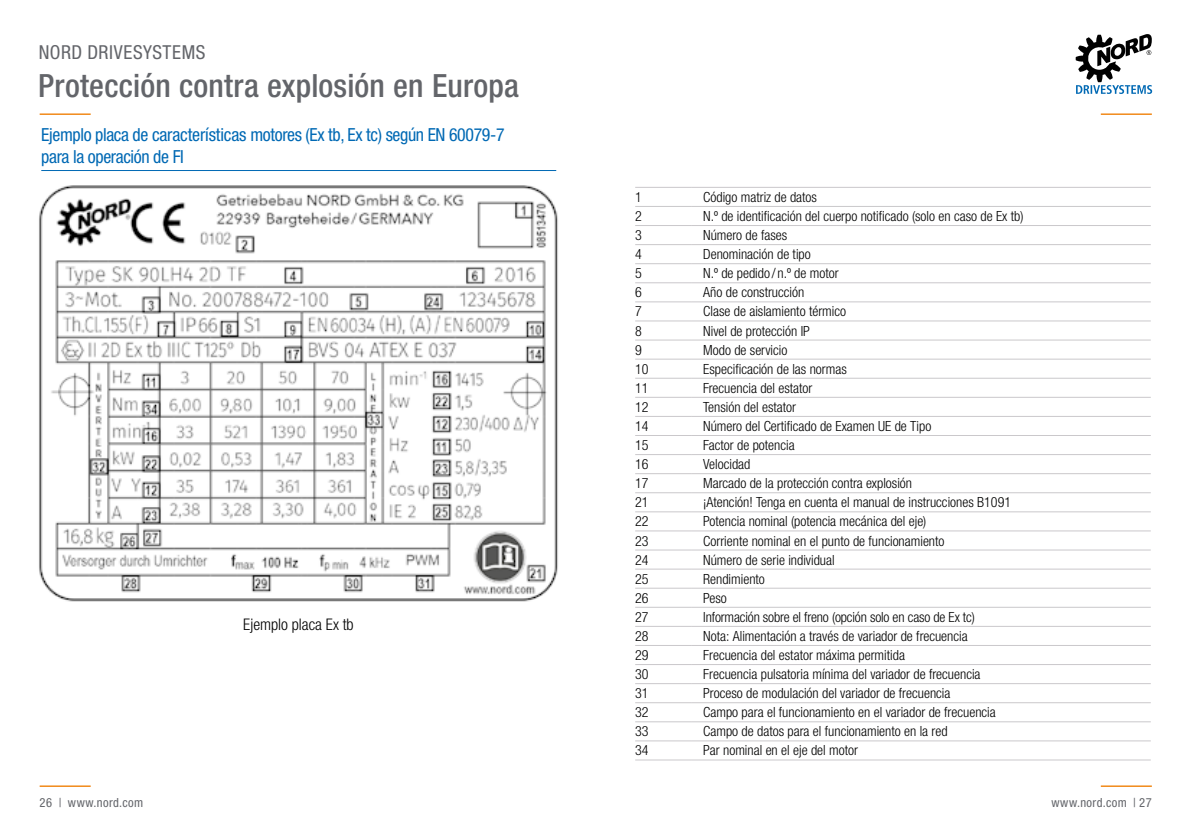
<style>
.page{position:relative;width:1191px;height:840px;background:#fff}
.page>*{position:absolute;margin:0;border:0;box-sizing:border-box;transform-origin:0 0}
.t1{font:500 condensed 32px "Helvetica Neue LT Std";letter-spacing:.005em;color:#63656a}
.t2{font:condensed 19.2px "Helvetica Neue LT Std";letter-spacing:.03em;color:#63656a}
.t3{font:condensed 18px/22px "Helvetica Neue LT Std";letter-spacing:-.02em;color:#0069b4}
.t4{font:300 condensed 16px "Helvetica Neue LT Std";color:#000}
.t5{font:300 condensed 14px "Helvetica Neue LTW1 G";color:#000}
.t6{font:300 condensed 14px "Helvetica Neue LT Pro";color:#000}
.t7{font:condensed 12.6px "Helvetica Neue LT Std";letter-spacing:.03em;color:#63656a}
</style>
<div class="page">
<hr style="left:40px;top:113px;width:51px;height:2px;background:#ef7d00">
<hr style="left:1100px;top:113px;width:51px;height:2px;background:#ef7d00">
<hr style="left:40px;top:785px;width:51px;height:1px;background:#ef7d00">
<hr style="left:1100px;top:785px;width:51px;height:1px;background:#ef7d00">
<svg style="left:1075px;top:34px;width:77px;height:60px"></svg>
<img style="left:39px;top:185px;width:519px;height:417px">
<hr style="left:41px;top:170px;width:515px;height:1px;background:#0069b4">
<svg style="left:635px;top:264px;width:57px;height:478px"></svg>
<svg style="left:692px;top:264px;width:458px;height:478px"></svg>
<hr style="left:635px;top:187px;width:57px;height:1px;background:#cac8cb">
<hr style="left:692px;top:187px;width:458px;height:1px;background:#cac8cb">
<hr style="left:635px;top:206px;width:57px;height:1px;background:#cac8cb">
<hr style="left:692px;top:206px;width:458px;height:1px;background:#cac8cb">
<hr style="left:635px;top:225px;width:57px;height:1px;background:#cac8cb">
<hr style="left:692px;top:225px;width:458px;height:1px;background:#cac8cb">
<hr style="left:635px;top:244px;width:57px;height:1px;background:#cac8cb">
<hr style="left:692px;top:244px;width:458px;height:1px;background:#cac8cb">
<hr style="left:635px;top:263px;width:57px;height:1px;background:#cac8cb">
<hr style="left:692px;top:263px;width:458px;height:1px;background:#cac8cb">
<hr style="left:635px;top:282px;width:57px;height:1px;background:#cac8cb">
<hr style="left:692px;top:282px;width:458px;height:1px;background:#cac8cb">
<hr style="left:635px;top:301px;width:57px;height:1px;background:#cac8cb">
<hr style="left:692px;top:301px;width:458px;height:1px;background:#cac8cb">
<hr style="left:635px;top:320px;width:57px;height:1px;background:#cac8cb">
<hr style="left:692px;top:320px;width:458px;height:1px;background:#cac8cb">
<hr style="left:635px;top:339px;width:57px;height:1px;background:#cac8cb">
<hr style="left:692px;top:339px;width:458px;height:1px;background:#cac8cb">
<hr style="left:635px;top:358px;width:57px;height:1px;background:#cac8cb">
<hr style="left:692px;top:358px;width:458px;height:1px;background:#cac8cb">
<hr style="left:635px;top:377px;width:57px;height:1px;background:#cac8cb">
<hr style="left:692px;top:377px;width:458px;height:1px;background:#cac8cb">
<hr style="left:635px;top:397px;width:57px;height:1px;background:#cac8cb">
<hr style="left:692px;top:397px;width:458px;height:1px;background:#cac8cb">
<hr style="left:635px;top:416px;width:57px;height:1px;background:#cac8cb">
<hr style="left:692px;top:416px;width:458px;height:1px;background:#cac8cb">
<hr style="left:635px;top:435px;width:57px;height:1px;background:#cac8cb">
<hr style="left:692px;top:435px;width:458px;height:1px;background:#cac8cb">
<hr style="left:635px;top:454px;width:57px;height:1px;background:#cac8cb">
<hr style="left:692px;top:454px;width:458px;height:1px;background:#cac8cb">
<hr style="left:635px;top:473px;width:57px;height:1px;background:#cac8cb">
<hr style="left:692px;top:473px;width:458px;height:1px;background:#cac8cb">
<hr style="left:635px;top:492px;width:57px;height:1px;background:#cac8cb">
<hr style="left:692px;top:492px;width:458px;height:1px;background:#cac8cb">
<hr style="left:635px;top:511px;width:57px;height:1px;background:#cac8cb">
<hr style="left:692px;top:511px;width:458px;height:1px;background:#cac8cb">
<hr style="left:635px;top:530px;width:57px;height:1px;background:#cac8cb">
<hr style="left:692px;top:530px;width:458px;height:1px;background:#cac8cb">
<hr style="left:635px;top:549px;width:57px;height:1px;background:#cac8cb">
<hr style="left:692px;top:549px;width:458px;height:1px;background:#cac8cb">
<hr style="left:635px;top:568px;width:57px;height:1px;background:#cac8cb">
<hr style="left:692px;top:568px;width:458px;height:1px;background:#cac8cb">
<hr style="left:635px;top:587px;width:57px;height:1px;background:#cac8cb">
<hr style="left:692px;top:587px;width:458px;height:1px;background:#cac8cb">
<hr style="left:635px;top:606px;width:57px;height:1px;background:#cac8cb">
<hr style="left:692px;top:606px;width:458px;height:1px;background:#cac8cb">
<hr style="left:635px;top:625px;width:57px;height:1px;background:#cac8cb">
<hr style="left:692px;top:625px;width:458px;height:1px;background:#cac8cb">
<hr style="left:635px;top:644px;width:57px;height:1px;background:#cac8cb">
<hr style="left:692px;top:644px;width:458px;height:1px;background:#cac8cb">
<hr style="left:635px;top:663px;width:57px;height:1px;background:#cac8cb">
<hr style="left:692px;top:663px;width:458px;height:1px;background:#cac8cb">
<hr style="left:635px;top:683px;width:57px;height:1px;background:#cac8cb">
<hr style="left:692px;top:683px;width:458px;height:1px;background:#cac8cb">
<hr style="left:635px;top:702px;width:57px;height:1px;background:#cac8cb">
<hr style="left:692px;top:702px;width:458px;height:1px;background:#cac8cb">
<hr style="left:635px;top:721px;width:57px;height:1px;background:#cac8cb">
<hr style="left:692px;top:721px;width:458px;height:1px;background:#cac8cb">
<hr style="left:635px;top:740px;width:57px;height:1px;background:#cac8cb">
<hr style="left:692px;top:740px;width:458px;height:1px;background:#cac8cb">
<hr style="left:635px;top:759px;width:57px;height:1px;background:#cac8cb">
<hr style="left:692px;top:759px;width:458px;height:1px;background:#cac8cb">
<h2 class="t2" style="left:39px;top:41px;width:168px">NORD DRIVESYSTEMS</h2>
<h1 class="t1" style="left:38px;top:66px;width:482px">Protección contra explosión en Europa</h1>
<p class="t3" style="left:41px;top:123px;width:465px">Ejemplo placa de características motores (Ex tb, Ex tc) según EN 60079-7 para la operación de FI</p>
<p class="t4" style="left:243px;top:614px;width:112px">Ejemplo placa Ex tb</p>
<p class="t5" style="left:635px;top:189px;width:8px">1</p>
<p class="t5" style="left:703px;top:189px;width:115px">Código matriz de datos</p>
<p class="t5" style="left:635px;top:208px;width:8px">2</p>
<p class="t5" style="left:703px;top:208px;width:322px">N.º de identificación del cuerpo notificado (solo en caso de Ex tb)</p>
<p class="t5" style="left:635px;top:227px;width:8px">3</p>
<p class="t5" style="left:703px;top:227px;width:86px">Número de fases</p>
<p class="t5" style="left:635px;top:246px;width:8px">4</p>
<p class="t5" style="left:703px;top:246px;width:109px">Denominación de tipo</p>
<p class="t5" style="left:635px;top:265px;width:8px">5</p>
<p class="t5" style="left:703px;top:265px;width:137px">N.º de pedido / n.º de motor</p>
<p class="t5" style="left:635px;top:284px;width:8px">6</p>
<p class="t5" style="left:703px;top:284px;width:103px">Año de construcción</p>
<p class="t5" style="left:635px;top:303px;width:8px">7</p>
<p class="t5" style="left:703px;top:303px;width:144px">Clase de aislamiento térmico</p>
<p class="t5" style="left:635px;top:322px;width:8px">8</p>
<p class="t5" style="left:703px;top:322px;width:108px">Nivel de protección IP</p>
<p class="t5" style="left:635px;top:341px;width:8px">9</p>
<p class="t5" style="left:703px;top:341px;width:86px">Modo de servicio</p>
<p class="t5" style="left:635px;top:360px;width:15px">10</p>
<p class="t5" style="left:703px;top:360px;width:145px">Especificación de las normas</p>
<p class="t5" style="left:635px;top:379px;width:15px">11</p>
<p class="t5" style="left:703px;top:379px;width:111px">Frecuencia del estator</p>
<p class="t5" style="left:635px;top:398px;width:15px">12</p>
<p class="t5" style="left:703px;top:398px;width:94px">Tensión del estator</p>
<p class="t5" style="left:635px;top:417px;width:15px">14</p>
<p class="t5" style="left:703px;top:417px;width:230px">Número del Certificado de Examen UE de Tipo</p>
<p class="t5" style="left:635px;top:436px;width:15px">15</p>
<p class="t5" style="left:703px;top:436px;width:93px">Factor de potencia</p>
<p class="t5" style="left:635px;top:456px;width:15px">16</p>
<p class="t5" style="left:703px;top:456px;width:49px">Velocidad</p>
<p class="t5" style="left:635px;top:475px;width:15px">17</p>
<p class="t5" style="left:703px;top:475px;width:210px">Marcado de la protección contra explosión</p>
<p class="t5" style="left:635px;top:494px;width:15px">21</p>
<p class="t5" style="left:703px;top:494px;width:309px">¡Atención! Tenga en cuenta el manual de instrucciones B1091</p>
<p class="t5" style="left:635px;top:513px;width:15px">22</p>
<p class="t5" style="left:703px;top:513px;width:225px">Potencia nominal (potencia mecánica del eje)</p>
<p class="t5" style="left:635px;top:532px;width:15px">23</p>
<p class="t5" style="left:703px;top:532px;width:243px">Corriente nominal en el punto de funcionamiento</p>
<p class="t5" style="left:635px;top:551px;width:15px">24</p>
<p class="t5" style="left:703px;top:551px;width:133px">Número de serie individual</p>
<p class="t5" style="left:635px;top:570px;width:15px">25</p>
<p class="t5" style="left:703px;top:570px;width:63px">Rendimiento</p>
<p class="t5" style="left:635px;top:589px;width:15px">26</p>
<p class="t5" style="left:703px;top:589px;width:25px">Peso</p>
<p class="t5" style="left:635px;top:608px;width:15px">27</p>
<p class="t5" style="left:703px;top:608px;width:273px">Información sobre el freno (opción solo en caso de Ex tc)</p>
<p class="t5" style="left:635px;top:627px;width:15px">28</p>
<p class="t5" style="left:703px;top:627px;width:266px">Nota: Alimentación a través de variador de frecuencia</p>
<p class="t5" style="left:635px;top:646px;width:15px">29</p>
<p class="t6" style="left:703px;top:646px;width:203px">Frecuencia del estator máxima permitida</p>
<p class="t5" style="left:635px;top:665px;width:15px">30</p>
<p class="t6" style="left:703px;top:665px;width:279px">Frecuencia pulsatoria mínima del variador de frecuencia</p>
<p class="t5" style="left:635px;top:684px;width:15px">31</p>
<p class="t6" style="left:703px;top:684px;width:249px">Proceso de modulación del variador de frecuencia</p>
<p class="t5" style="left:635px;top:703px;width:15px">32</p>
<p class="t6" style="left:703px;top:704px;width:294px">Campo para el funcionamiento en el variador de frecuencia</p>
<p class="t5" style="left:635px;top:722px;width:15px">33</p>
<p class="t6" style="left:703px;top:723px;width:246px">Campo de datos para el funcionamiento en la red</p>
<p class="t5" style="left:635px;top:742px;width:15px">34</p>
<p class="t6" style="left:703px;top:742px;width:156px">Par nominal en el eje del motor</p>
<p class="t7" style="left:40px;top:795px;width:105px">26 | www.nord.com</p>
<p class="t7" style="left:1051px;top:795px;width:102px">www.nord.com | 27</p>
</div>
